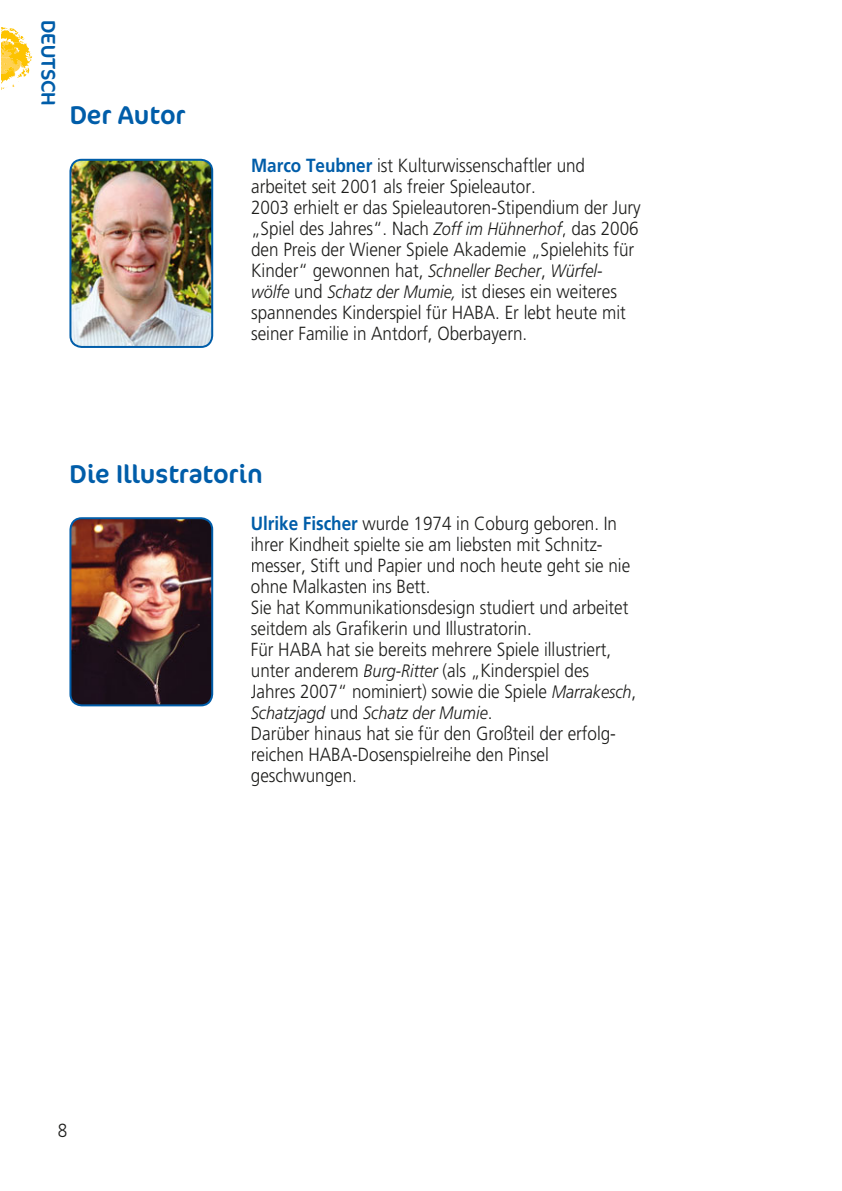
<style>
.page{position:relative;width:842px;height:1191px;background:#fff}
.page>*{position:absolute;margin:0;border:0;box-sizing:border-box;transform-origin:0 0}
.t1{font:26px "Cocon";color:#005da9}
.t2{font:20px "Cocon";color:#005da9}
.t3{font:300 19px/21px "Frutiger LT";color:#1d1d1b;scale:.9 1}
.t4{font:italic 300 18px "Frutiger LT";color:#1d1d1b;scale:.9 1}
.s1{font-weight:700;color:#005da9}
.s2{font-style:italic;font-size:18px}
.s3{font-style:normal;font-size:19px}
</style>
<div class="page">
<img style="left:70px;top:518px;width:142px;height:187px;border-radius:11px">
<div style="left:69px;top:517px;width:144px;height:189px;border:2px solid #005da9;border-radius:11px"></div>
<img style="left:70px;top:160px;width:142px;height:187px;border-radius:11px">
<div style="left:69px;top:159px;width:144px;height:189px;border:2px solid #005da9;border-radius:11px"></div>
<svg style="left:1px;top:27px;width:31px;height:63px"></svg>
<p class="t2" style="left:56px;top:20px;width:87px;rotate:90deg">DEUTSCH</p>
<h1 class="t1" style="left:70px;top:106px;width:117px">Der Autor</h1>
<p class="t3" style="left:251px;top:156px;width:434px"><span class="s1">Marco Teubner</span> ist Kulturwissenschaftler und arbeitet seit 2001 als freier Spieleautor.<br>2003 erhielt er das Spieleautoren-Stipendium der Jury „Spiel des Jahres“. Nach <span class="s2">Zoff im Hühnerhof</span>, das 2006 den Preis der Wiener Spiele Akademie „Spielehits für</p>
<p class="t4" style="left:251px;top:262px;width:392px"><span class="s3">Kinder“ gewonnen hat,</span> Schneller Becher<span class="s3">,</span> Würfel-</p>
<p class="t3" style="left:251px;top:282px;width:418px"><span class="s2">wölfe</span> und <span class="s2">Schatz der Mumie,</span> ist dieses ein weiteres spannendes Kinderspiel für HABA. Er lebt heute mit seiner Familie in Antdorf, Oberbayern.</p>
<h1 class="t1" style="left:69px;top:464px;width:195px">Die Illustratorin</h1>
<p class="t3" style="left:251px;top:514px;width:430px"><span class="s1">Ulrike Fischer</span> wurde 1974 in Coburg geboren. In ihrer Kindheit spielte sie am liebsten mit Schnitz&shy;messer, Stift und Papier und noch heute geht sie nie ohne Malkasten ins Bett.<br>Sie hat Kommunikationsdesign studiert und arbeitet seitdem als Grafikerin und Illustratorin.<br>Für HABA hat sie bereits mehrere Spiele illustriert, unter anderem <span class="s2">Burg-Ritter</span> (als „Kinderspiel des Jahres 2007“ nominiert) sowie die Spiele <span class="s2">Marrakesch</span>,</p>
<p class="t4" style="left:251px;top:704px;width:270px">Schatzjagd <span class="s3">und</span> Schatz der Mumie<span class="s3">.</span></p>
<p class="t3" style="left:251px;top:724px;width:407px">Darüber hinaus hat sie für den Großteil der erfolg&shy;reichen HABA-Dosenspielreihe den Pinsel geschwungen.</p>
<p class="t3" style="left:58px;top:1121px;width:12px">8</p>
</div>
